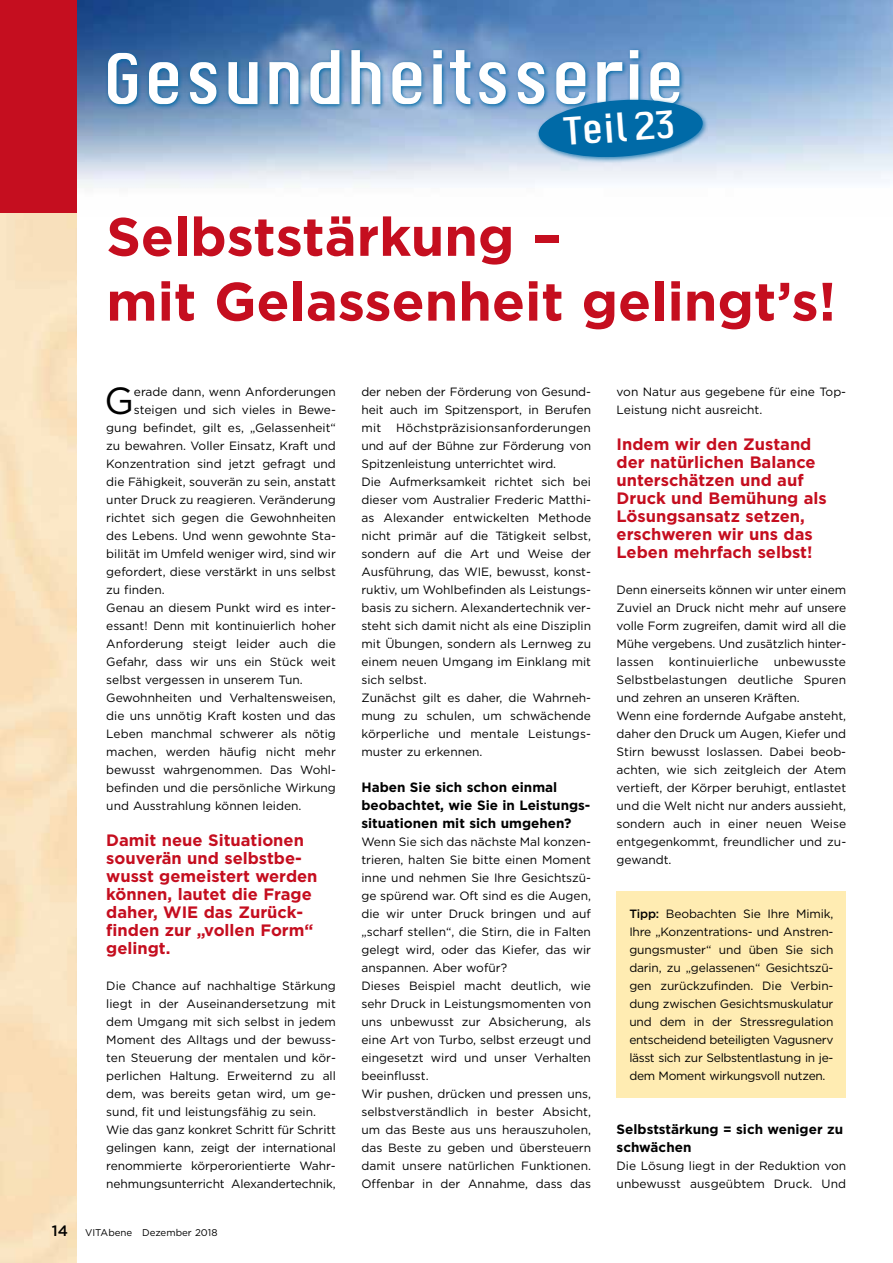
<style>
.page{position:relative;width:893px;height:1263px;background:#fff}
.page>*{position:absolute;margin:0;border:0;box-sizing:border-box;transform-origin:0 0}
.t1{font:300 72px "F2 F Czykago LT Std";color:#fff}
.t2{font:700 54px/64.8px "Gotham";color:#c50e1f}
.t3{font:300 38.85px "F2 F Czykago LT Std";color:#fff}
.t4{font:37.65px "Gotham";color:#000}
.t5{font:700 16.5px/18px "Gotham";color:#c50e1f}
.t6{font:700 13.5px/18px "Gotham";color:#000}
.t7{font:12px/18px "Gotham";color:#000}
.t8{font:9.75px "Gotham";color:#000}
.s1{font-weight:500;font-size:15px}
.s2{font-weight:500}
</style>
<div class="page">
<div style="left:617px;top:891px;width:229px;height:207px;background:#ffecb2"></div>
<img style="left:77px;top:0;width:816px;height:188px">
<svg style="left:105px;top:47px;width:580px;height:63px;background:#4c87b9"></svg>
<div style="left:536px;top:97px;width:172px;height:66px;background:#006aa7;opacity:.75"></div>
<svg style="left:538px;top:97px;width:166px;height:63px;background:#2b81b6"></svg>
<div style="left:0;top:0;width:77px;height:213px;background:#c50e1f"></div>
<h1 class="t1" style="left:102px;top:35px;width:585px">Gesundheitsserie</h1>
<h3 class="t3" style="left:562px;top:108px;width:113px;rotate:-4deg">Teil 23</h3>
<h2 class="t2" style="left:106px;top:204px;width:731px">Selbststärkung –<br>mit Gelassenheit gelingt’s!</h2>
<h3 class="t4" style="left:104px;top:377px;width:31px">G</h3>
<p class="t7" style="left:134px;top:383px;width:203px">erade dann, wenn Anforderungen</p>
<p class="t7" style="left:134px;top:401px;width:203px">steigen und sich vieles in Bewe-</p>
<p class="t7" style="left:106px;top:419px;width:231px">gung befindet, gilt es, „Gelassenheit“</p>
<p class="t7" style="left:106px;top:437px;width:231px">zu bewahren. Voller Einsatz, Kraft und</p>
<p class="t7" style="left:106px;top:455px;width:231px">Konzentration sind jetzt gefragt und</p>
<p class="t7" style="left:106px;top:473px;width:231px">die Fähigkeit, souverän zu sein, anstatt</p>
<p class="t7" style="left:106px;top:491px;width:231px">unter Druck zu reagieren. Veränderung</p>
<p class="t7" style="left:106px;top:509px;width:231px">richtet sich gegen die Gewohnheiten</p>
<p class="t7" style="left:106px;top:527px;width:231px">des Lebens. Und wenn gewohnte Sta-</p>
<p class="t7" style="left:106px;top:545px;width:231px">bilität im Umfeld weniger wird, sind wir</p>
<p class="t7" style="left:106px;top:563px;width:231px">gefordert, diese verstärkt in uns selbst</p>
<p class="t7" style="left:106px;top:581px;width:60px">zu finden.</p>
<p class="t7" style="left:106px;top:599px;width:231px">Genau an diesem Punkt wird es inter-</p>
<p class="t7" style="left:106px;top:617px;width:231px">essant! Denn mit kontinuierlich hoher</p>
<p class="t7" style="left:106px;top:635px;width:231px">Anforderung steigt leider auch die</p>
<p class="t7" style="left:106px;top:653px;width:231px">Gefahr, dass wir uns ein Stück weit</p>
<p class="t7" style="left:106px;top:671px;width:198px">selbst vergessen in unserem Tun.</p>
<p class="t7" style="left:106px;top:689px;width:231px">Gewohnheiten und Verhaltensweisen,</p>
<p class="t7" style="left:106px;top:707px;width:231px">die uns unnötig Kraft kosten und das</p>
<p class="t7" style="left:106px;top:725px;width:231px">Leben manchmal schwerer als nötig</p>
<p class="t7" style="left:106px;top:743px;width:231px">machen, werden häufig nicht mehr</p>
<p class="t7" style="left:106px;top:761px;width:231px">bewusst wahrgenommen. Das Wohl-</p>
<p class="t7" style="left:106px;top:779px;width:231px">befinden und die persönliche Wirkung</p>
<p class="t7" style="left:106px;top:797px;width:197px">und Ausstrahlung können leiden.</p>
<h3 class="t5" style="left:106px;top:831px;width:213px">Damit neue Situationen souverän und selbstbe&shy;wusst gemeistert werden können, lautet die Frage daher, WIE das Zurück&shy;finden zur „vollen Form“ gelingt.</h3>
<p class="t7" style="left:106px;top:977px;width:231px">Die Chance auf nachhaltige Stärkung liegt in der Auseinandersetzung mit dem Umgang mit sich selbst in jedem Moment des Alltags und der bewuss&shy;ten Steuerung der mentalen und kör&shy;perlichen Haltung. Erweiternd zu all dem, was bereits getan wird, um ge&shy;sund, fit und leistungsfähig zu sein.<br>Wie das ganz konkret Schritt für Schritt gelingen kann, zeigt der international renommierte körperorientierte Wahr&shy;nehmungsunterricht Alexandertechnik,</p>
<p class="t8" style="left:52px;top:1226px;width:167px"><span class="s1">14</span> VITAbene Dezember 2018</p>
<p class="t7" style="left:361px;top:383px;width:231px;text-align:justify">der neben der Förderung von Gesund&shy;heit auch im Spitzensport, in Berufen mit</p>
<p class="t7" style="left:361px;top:419px;width:231px;text-indent:35px">Höchstpräzisionsanforderungen und auf der Bühne zur Förderung von Spitzenleistung unterrichtet wird.<br>Die Aufmerksamkeit richtet sich bei dieser vom Australier Frederic Matthi&shy;as Alexander entwickelten Methode nicht primär auf die Tätigkeit selbst, sondern auf die Art und Weise der Ausführung, das WIE, bewusst, konst&shy;ruktiv, um Wohlbefinden als Leistungs&shy;basis zu sichern. Alexandertechnik ver&shy;steht sich damit nicht als eine Disziplin mit Übungen, sondern als Lernweg zu einem neuen Umgang im Einklang mit sich selbst.<br>Zunächst gilt es daher, die Wahrneh&shy;mung zu schulen, um schwächende körperliche und mentale Leistungs&shy;muster zu erkennen.</p>
<p class="t6" style="left:361px;top:778px;width:231px">Haben Sie sich schon einmal beobachtet, wie Sie in Leistungs&shy;situationen mit sich umgehen?</p>
<p class="t7" style="left:361px;top:833px;width:231px">Wenn Sie sich das nächste Mal konzen&shy;trieren, halten Sie bitte einen Moment inne und nehmen Sie Ihre Gesichtszü&shy;ge spürend war. Oft sind es die Augen, die wir unter Druck bringen und auf „scharf stellen“, die Stirn, die in Falten gelegt wird, oder das Kiefer, das wir anspannen. Aber wofür?<br>Dieses Beispiel macht deutlich, wie sehr Druck in Leistungsmomenten von uns unbewusst zur Absicherung, als eine Art von Turbo, selbst erzeugt und eingesetzt wird und unser Verhalten beeinflusst.<br>Wir pushen, drücken und pressen uns, selbstverständlich in bester Absicht, um das Beste aus uns herauszuholen, das Beste zu geben und übersteuern damit unsere natürlichen Funktionen.<br>Offenbar in der Annahme, dass das</p>
<p class="t7" style="left:617px;top:383px;width:231px">von Natur aus gegebene für eine Top-<br>Leistung nicht ausreicht.</p>
<h3 class="t5" style="left:617px;top:435px;width:212px">Indem wir den Zustand der natürlichen Balance unterschätzen und auf<br>Druck und Bemühung als<br>Lösungsansatz setzen, erschweren wir uns das<br>Leben mehrfach selbst!</h3>
<p class="t7" style="left:617px;top:581px;width:231px">Denn einerseits können wir unter einem Zuviel an Druck nicht mehr auf unsere volle Form zugreifen, damit wird all die Mühe vergebens. Und zusätzlich hinter&shy;lassen kontinuierliche unbewusste Selbstbelastungen deutliche Spuren und zehren an unseren Kräften.<br>Wenn eine fordernde Aufgabe ansteht, daher den Druck um Augen, Kiefer und Stirn bewusst loslassen. Dabei beob&shy;achten, wie sich zeitgleich der Atem vertieft, der Körper beruhigt, entlastet und die Welt nicht nur anders aussieht, sondern auch in einer neuen Weise entgegenkommt, freundlicher und zu&shy;gewandt.</p>
<p class="t7" style="left:629px;top:905px;width:206px;text-align:justify"><span class="s2">Tipp:</span> Beobachten Sie Ihre Mimik, Ihre „Konzentrations- und Anstren&shy;gungsmuster“ und üben Sie sich darin, zu „gelassenen“ Gesichtszü&shy;gen zurückzufinden. Die Verbin&shy;dung zwischen Gesichtsmuskulatur und dem in der Stressregulation entscheidend beteiligten Vagusnerv lässt sich zur Selbstentlastung in je&shy;dem Moment wirkungsvoll nutzen.</p>
<p class="t6" style="left:617px;top:1120px;width:228px">Selbststärkung = sich weniger zu schwächen</p>
<p class="t7" style="left:617px;top:1157px;width:231px">Die Lösung liegt in der Reduktion von unbewusst ausgeübtem Druck. Und</p>
</div>
